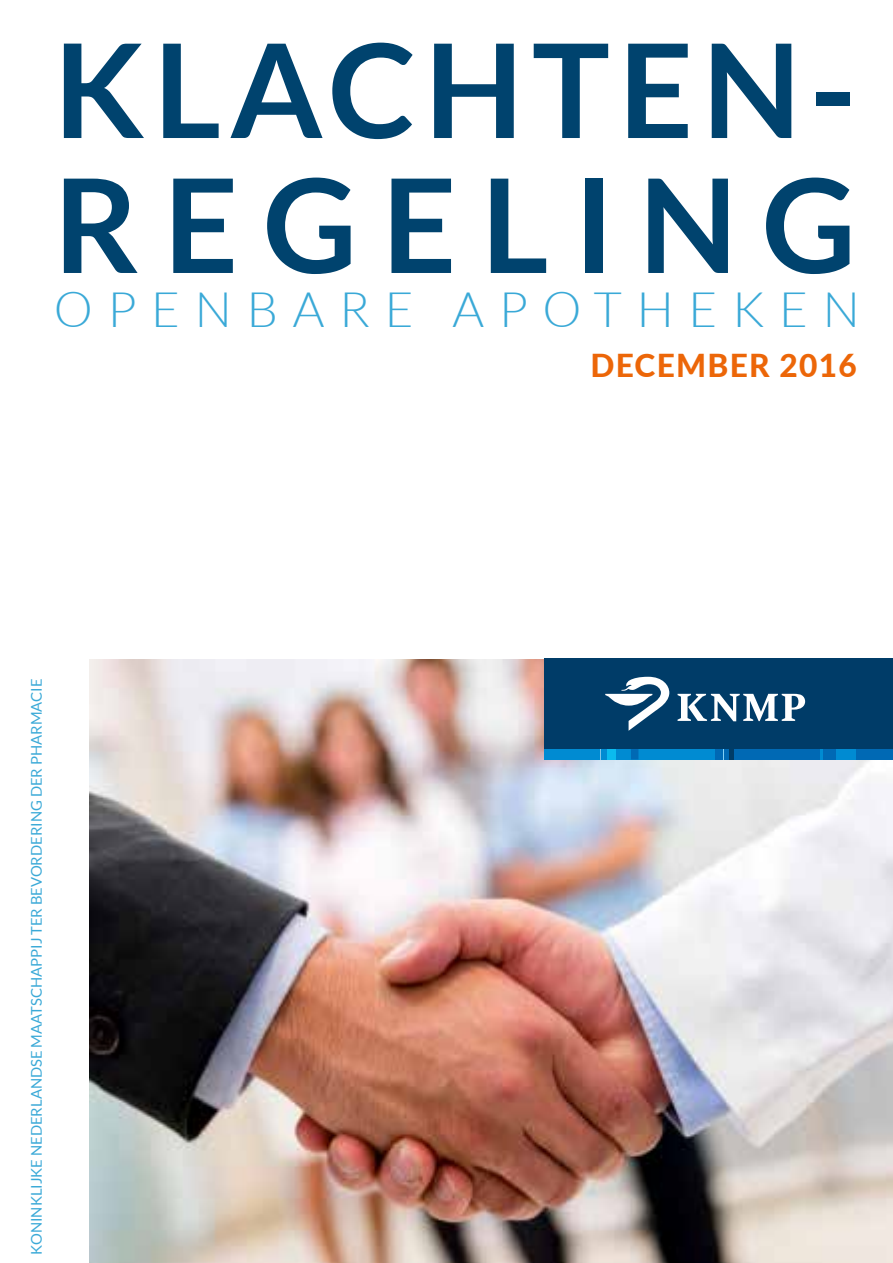
<style>
.page{position:relative;width:893px;height:1263px;background:#fff}
.page>*{position:absolute;margin:0;border:0;box-sizing:border-box;transform-origin:0 0}
.t1{font:700 130.5px/135px "Lato";letter-spacing:.13em;color:#00436e}
.t2{font:300 49.05px "Lato";letter-spacing:.3em;color:#3aa9d7}
.t3{font:800 31.65px "Lato";letter-spacing:.04em;color:#ec6608}
.t4{font:14.85px "Lato";color:#3aa9d7}
</style>
<div class="page">
<img style="left:89px;top:659px;width:804px;height:604px">
<div style="left:544px;top:658px;width:322px;height:91px;background:#003c68"></div>
<svg style="left:605px;top:677px;width:64px;height:54px"></svg>
<svg style="left:677px;top:694px;width:128px;height:27px"></svg>
<div style="left:714px;top:749px;width:152px;height:10px;background:#0069b4"></div>
<div style="left:544px;top:749px;width:170px;height:10px;background:#008bd2"></div>
<hr style="left:730px;top:749px;width:4px;height:10px;background:#003c68">
<div style="left:607px;top:749px;width:8px;height:10px;background:#0bbbef"></div>
<div style="left:837px;top:749px;width:19px;height:10px;background:#008bd2"></div>
<svg style="left:631px;top:749px;width:7px;height:10px"></svg>
<svg style="left:820px;top:749px;width:3px;height:10px"></svg>
<div style="left:866px;top:658px;width:27px;height:91px;background:#003c68"></div>
<div style="left:866px;top:749px;width:27px;height:10px;background:#0069b4"></div>
<h1 class="t1" style="left:54px;top:21px;width:804px">KLACHTEN-<br>REGELING</h1>
<h2 class="t2" style="left:54px;top:283px;width:808px">OPENBARE APOTHEKEN</h2>
<h3 class="t3" style="left:590px;top:342px;width:268px">DECEMBER 2016</h3>
<p class="t4" style="left:28px;top:1255px;width:578px;rotate:-90deg">KONINKLIJKE NEDERLANDSE MAATSCHAPPIJ TER BEVORDERING DER PHARMACIE</p>
</div>
